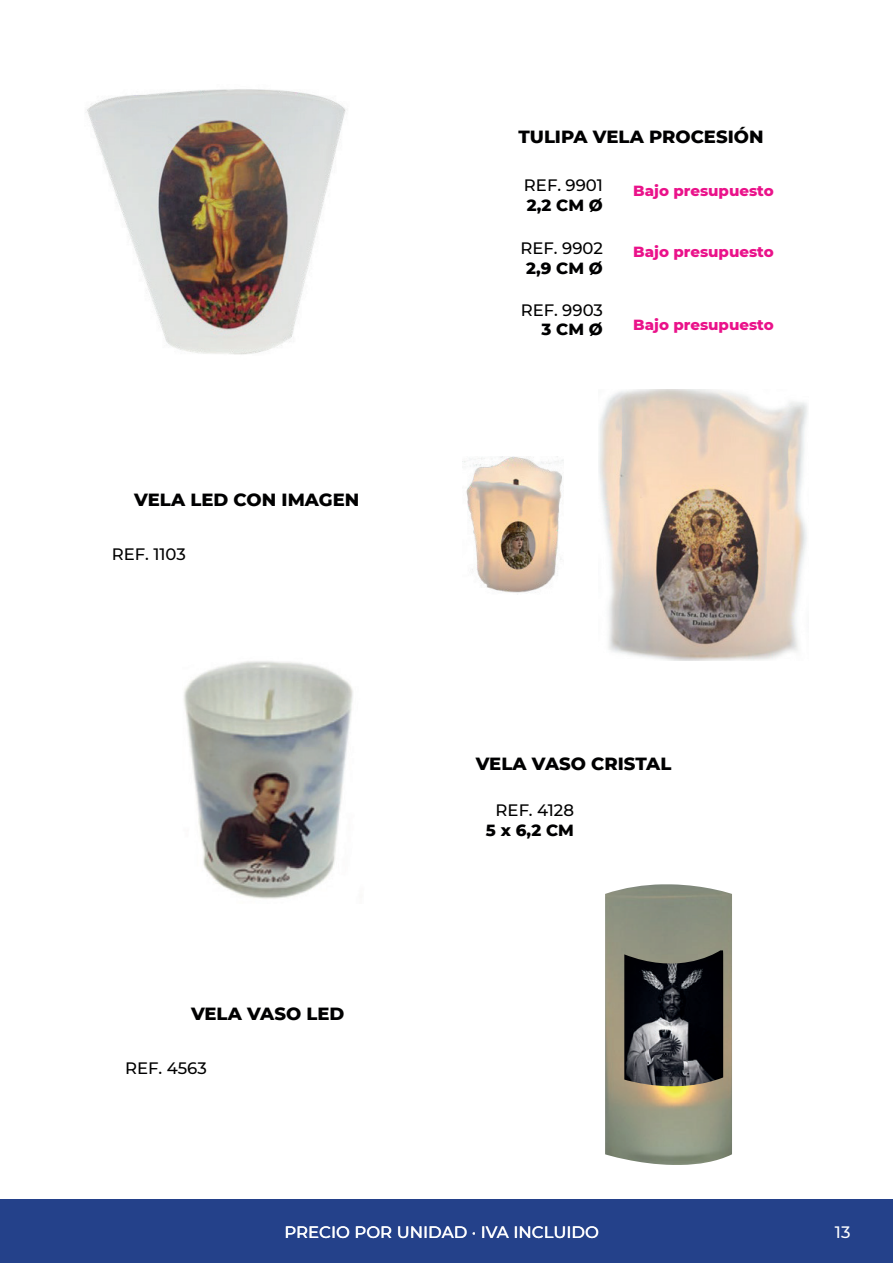
<style>
.page{position:relative;width:893px;height:1263px;background:#fff}
.page>*{position:absolute;margin:0;border:0;box-sizing:border-box;transform-origin:0 0}
.t1{font:800 18px "Montserrat";color:#000001}
.t2{font:500 16.5px "Montserrat";color:#000001}
.t3{font:500 16.5px "Montserrat";color:#fff}
.t4{font:800 16.5px "Montserrat";color:#000001}
.t5{font:800 15px "Montserrat";color:#ea128a}
</style>
<div class="page">
<div style="left:0;top:1199px;width:893px;height:64px;background:#24418a"></div>
<img style="left:463px;top:456px;width:100px;height:137px">
<img style="left:599px;top:390px;width:209px;height:271px">
<img style="left:183px;top:661px;width:170px;height:238px">
<img style="left:85px;top:89px;width:261px;height:266px">
<img style="left:605px;top:884px;width:127px;height:281px">
<img style="left:624px;top:950px;width:99px;height:138px">
<p class="t1" style="left:134px;top:487px;width:226px">VELA LED CON IMAGEN</p>
<p class="t2" style="left:112px;top:543px;width:76px">REF. 1103</p>
<p class="t1" style="left:519px;top:123px;width:246px">TULIPA VELA PROCESIÓN</p>
<p class="t2" style="left:524px;top:174px;width:80px">REF. 9901</p>
<p class="t4" style="left:527px;top:193px;width:78px">2,2 CM Ø</p>
<p class="t2" style="left:521px;top:237px;width:84px">REF. 9902</p>
<p class="t4" style="left:526px;top:256px;width:78px">2,9 CM Ø</p>
<p class="t2" style="left:521px;top:298px;width:84px">REF. 9903</p>
<p class="t4" style="left:541px;top:317px;width:63px">3 CM Ø</p>
<p class="t5" style="left:633px;top:179px;width:142px">Bajo presupuesto</p>
<p class="t5" style="left:633px;top:241px;width:142px">Bajo presupuesto</p>
<p class="t5" style="left:633px;top:314px;width:142px">Bajo presupuesto</p>
<p class="t1" style="left:476px;top:751px;width:197px">VELA VASO CRISTAL</p>
<p class="t1" style="left:191px;top:1001px;width:155px">VELA VASO LED</p>
<p class="t2" style="left:125px;top:1057px;width:83px">REF. 4563</p>
<p class="t2" style="left:496px;top:799px;width:80px">REF. 4128</p>
<p class="t4" style="left:486px;top:818px;width:90px">5 x 6,2 CM</p>
<p class="t3" style="left:284px;top:1220px;width:316px">PRECIO POR UNIDAD · IVA INCLUIDO</p>
<p class="t3" style="left:835px;top:1220px;width:17px">13</p>
</div>
